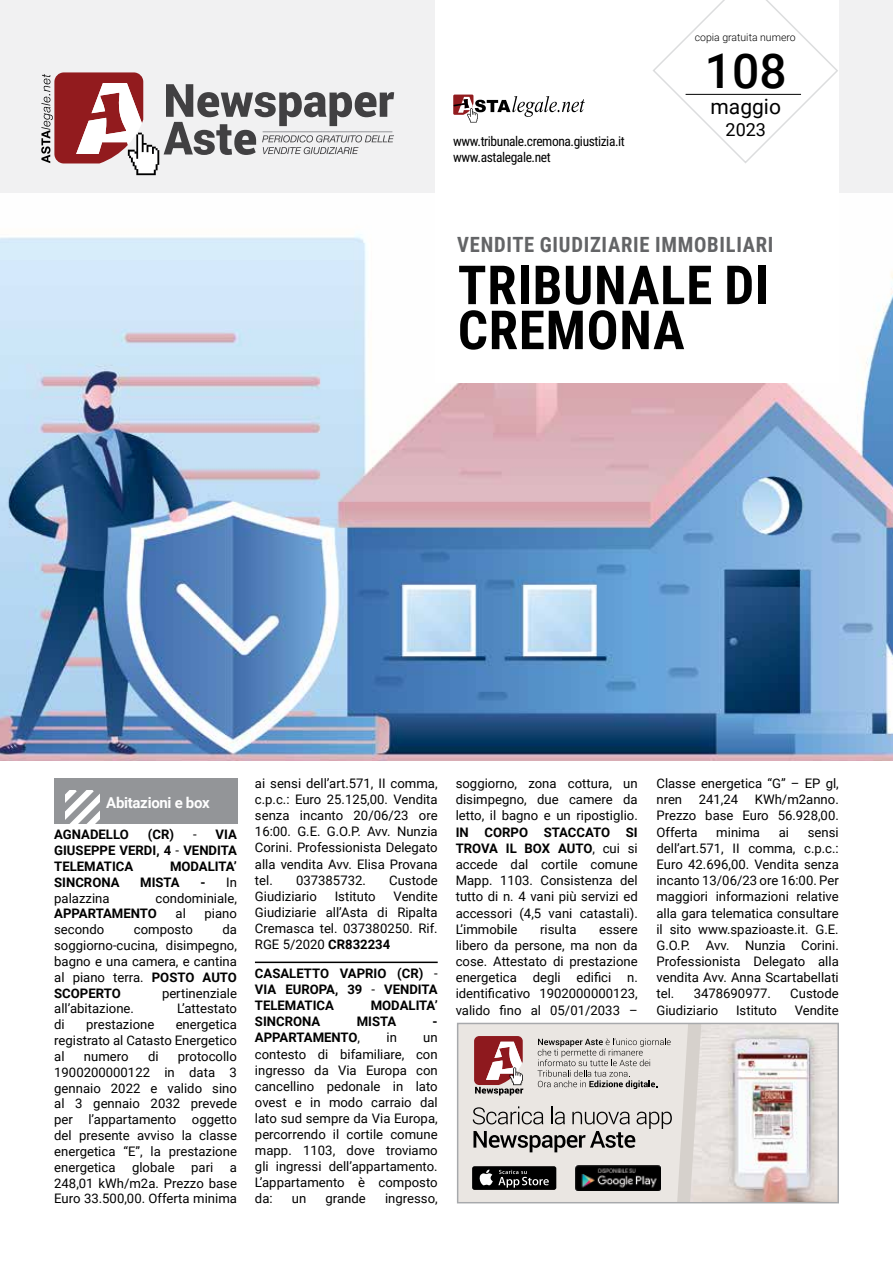
<style>
.page{position:relative;width:893px;height:1263px;background:#fff}
.page>*{position:absolute;margin:0;border:0;box-sizing:border-box;transform-origin:0 0}
.t1{font:700 54px "Roboto Condensed";letter-spacing:.015em;color:#000}
.t2{font:500 48px "Roboto";color:#000}
.t3{font:700 21px "Roboto Condensed";letter-spacing:.035em;color:#636466}
.t4{font:21px "Roboto";color:#000}
.t5{font:18px "Roboto";color:#000}
.t6{font:700 15px "Roboto";letter-spacing:-.02em;color:#fff}
.t7{font:13.5px/16.2px "Roboto Condensed";letter-spacing:-.03em;color:#000}
.t8{font:13.2px/16.2px "Roboto";color:#000;text-align:justify}
.t9{font:700 13.2px/15.9px "Roboto";color:#000;text-align:justify}
.t10{font:300 10.5px "Roboto";color:#000}
.s1{font-weight:400}
.s2{font-weight:700}
</style>
<div class="page">
<div style="left:0;top:0;width:893px;height:449px;background:#f1f1f2"></div>
<img style="left:1px;top:193px;width:892px;height:567px">
<div style="left:436px;top:0;width:403px;height:383px;background:#fff"></div>
<svg style="left:41px;top:72px;width:353px;height:103px"></svg>
<svg style="left:453px;top:95px;width:132px;height:27px"></svg>
<svg style="left:653px;top:0;width:185px;height:163px"></svg>
<hr style="left:686px;top:94px;width:115px;height:1px;background:#000">
<div style="left:54px;top:778px;width:183px;height:45px;background:#939598"></div>
<svg style="left:66px;top:790px;width:33px;height:33px"></svg>
<hr style="left:255px;top:961px;width:183px;height:2px;background:#000">
<img style="left:701px;top:1025px;width:136px;height:176px">
<svg style="left:459px;top:1025px;width:242px;height:176px;background:#c2bbb8"></svg>
<div style="left:457px;top:1023px;width:382px;height:180px;border:1px solid #a7a9ac"></div>
<p class="t7" style="left:453px;top:132px;width:173px">www.tribunale.cremona.giustizia.it www.astalegale.net</p>
<p class="t10" style="left:695px;top:30px;width:103px">copia gratuita numero</p>
<h2 class="t2" style="left:705px;top:37px;width:83px">108</h2>
<h3 class="t4" style="left:711px;top:92px;width:72px">maggio</h3>
<h3 class="t5" style="left:726px;top:117px;width:42px">2023</h3>
<h3 class="t3" style="left:457px;top:230px;width:318px">VENDITE GIUDIZIARIE IMMOBILIARI</h3>
<h1 class="t1" style="left:458px;top:247px;width:59px">TRIBUNALE</h1>
<h1 class="t1" style="left:724px;top:247px;width:21px">DI</h1>
<h1 class="t1" style="left:458px;top:292px;width:228px">CREMONA</h1>
<p class="t6" style="left:106px;top:792px;width:105px">Abitazioni e box</p>
<p class="t9" style="left:54px;top:826px;width:76px">AGNADELLO</p>
<p class="t9" style="left:148px;top:826px;width:28px">(CR)</p>
<p class="t9" style="left:54px;top:826px;width:184px;text-indent:139px"><span class="s1">-</span> VIA GIUSEPPE VERDI, 4 <span class="s1">-</span> VENDITA TELEMATICA</p>
<p class="t9" style="left:170px;top:858px;width:68px">MODALITA’</p>
<p class="t9" style="left:54px;top:874px;width:67px">SINCRONA</p>
<p class="t9" style="left:140px;top:874px;width:41px">MISTA</p>
<p class="t8" style="left:200px;top:873px;width:38px"><span class="s2">-</span> In</p>
<p class="t8" style="left:54px;top:889px;width:57px">palazzina</p>
<p class="t8" style="left:155px;top:889px;width:83px">condominiale,</p>
<p class="t9" style="left:54px;top:905px;width:104px">APPARTAMENTO</p>
<p class="t8" style="left:176px;top:905px;width:12px">al</p>
<p class="t8" style="left:205px;top:905px;width:34px">piano</p>
<p class="t8" style="left:54px;top:921px;width:52px">secondo</p>
<p class="t8" style="left:134px;top:921px;width:61px">composto</p>
<p class="t8" style="left:54px;top:921px;width:184px;text-indent:168px">da soggiorno-cucina, disimpegno, bagno e una camera, e cantina al piano terra. <span class="s2">POSTO AUTO SCOPERTO</span></p>
<p class="t8" style="left:162px;top:984px;width:76px">pertinenziale</p>
<p class="t8" style="left:54px;top:1000px;width:81px">all’abitazione.</p>
<p class="t8" style="left:177px;top:1000px;width:61px">L’attestato</p>
<p class="t8" style="left:54px;top:1016px;width:12px">di</p>
<p class="t8" style="left:86px;top:1016px;width:70px">prestazione</p>
<p class="t8" style="left:54px;top:1016px;width:184px;text-indent:121px">energetica registrato al Catasto Energetico al</p>
<p class="t8" style="left:54px;top:1048px;width:184px;text-indent:124px">protocollo 1900200000122 in data 3 gennaio 2022 e valido sino al 3 gennaio 2032 prevede per l’appartamento oggetto del presente avviso la classe energetica “E”, la prestazione energetica</p>
<p class="t8" style="left:84px;top:1048px;width:46px">numero</p>
<p class="t8" style="left:148px;top:1048px;width:12px">di</p>
<p class="t8" style="left:132px;top:1158px;width:44px">globale</p>
<p class="t8" style="left:191px;top:1158px;width:24px">pari</p>
<p class="t8" style="left:54px;top:1158px;width:184px;text-indent:176px">a 248,01 kWh/m2a. Prezzo base Euro 33.500,00. Offerta minima</p>
<p class="t8" style="left:255px;top:775px;width:184px">ai sensi dell’art.571, II comma, c.p.c.: Euro 25.125,00. Vendita senza incanto 20/06/23 ore 16:00. G.E. G.O.P. Avv. Nunzia Corini. Professionista Delegato alla vendita Avv. Elisa Provana tel.</p>
<p class="t8" style="left:296px;top:871px;width:71px">037385732.</p>
<p class="t8" style="left:389px;top:871px;width:50px">Custode</p>
<p class="t8" style="left:255px;top:887px;width:63px">Giudiziario</p>
<p class="t8" style="left:335px;top:887px;width:42px">Istituto</p>
<p class="t8" style="left:255px;top:887px;width:184px;text-indent:139px">Vendite Giudiziarie all’Asta di Ripalta Cremasca tel. 037380250. Rif.<br>RGE 5/2020 <span class="s2">CR832234</span></p>
<p class="t9" style="left:255px;top:965px;width:184px">CASALETTO VAPRIO (CR) <span class="s1">- </span>VIA EUROPA, 39 <span class="s1">-</span> VENDITA TELEMATICA</p>
<p class="t9" style="left:371px;top:997px;width:68px">MODALITA’</p>
<p class="t9" style="left:255px;top:1013px;width:67px">SINCRONA</p>
<p class="t9" style="left:357px;top:1013px;width:41px">MISTA</p>
<p class="t9" style="left:433px;top:1013px;width:7px">-</p>
<p class="t9" style="left:255px;top:1029px;width:107px">APPARTAMENTO<span class="s1">,</span></p>
<p class="t8" style="left:386px;top:1029px;width:12px">in</p>
<p class="t8" style="left:255px;top:1029px;width:184px;text-indent:168px">un contesto di bifamiliare, con ingresso da Via Europa con cancellino pedonale in lato ovest e in modo carraio dal lato sud sempre da Via Europa, percorrendo il cortile comune mapp. 1103, dove troviamo gli ingressi dell’appartamento.<br>L’appartamento è composto da:</p>
<p class="t8" style="left:292px;top:1190px;width:16px">un</p>
<p class="t8" style="left:326px;top:1190px;width:42px">grande</p>
<p class="t8" style="left:385px;top:1190px;width:54px">ingresso,</p>
<p class="t8" style="left:456px;top:775px;width:184px">soggiorno, zona cottura, un disimpegno, due camere da letto, il bagno e un ripostiglio.</p>
<p class="t8" style="left:456px;top:823px;width:184px"><span class="s2">IN CORPO STACCATO SI TROVA IL BOX AUTO</span>, cui si accede dal cortile comune Mapp. 1103. Consistenza del tutto di n. 4 vani più servizi ed accessori (4,5 vani catastali).<br>L’immobile</p>
<p class="t8" style="left:540px;top:920px;width:38px">risulta</p>
<p class="t8" style="left:456px;top:920px;width:184px;text-indent:143px">essere libero da persone, ma non da cose. Attestato di prestazione energetica degli edifici n. identificativo 1902000000123, valido fino al 05/01/2033 –</p>
<p class="t8" style="left:656px;top:775px;width:184px">Classe energetica “G” – EP gl, nren</p>
<p class="t8" style="left:656px;top:791px;width:184px;text-indent:98px">KWh/m2anno.<br>Prezzo base Euro 56.928,00.<br>Offerta</p>
<p class="t8" style="left:699px;top:791px;width:41px">241,24</p>
<p class="t8" style="left:656px;top:823px;width:184px;text-indent:151px">sensi dell’art.571, II comma, c.p.c.:<br>Euro 42.696,00. Vendita senza incanto 13/06/23 ore 16:00. Per maggiori informazioni relative alla gara telematica consultare il sito www.spazioaste.it. G.E.<br>G.O.P. Avv. Nunzia Corini.<br>Professionista Delegato alla vendita Avv. Anna Scartabellati tel.</p>
<p class="t8" style="left:716px;top:823px;width:45px">minima</p>
<p class="t8" style="left:779px;top:823px;width:12px">ai</p>
<p class="t8" style="left:694px;top:985px;width:79px">3478690977.</p>
<p class="t8" style="left:790px;top:985px;width:50px">Custode</p>
<p class="t8" style="left:656px;top:1001px;width:63px">Giudiziario</p>
<p class="t8" style="left:736px;top:1001px;width:42px">Istituto</p>
<p class="t8" style="left:795px;top:1001px;width:46px">Vendite</p>
</div>
